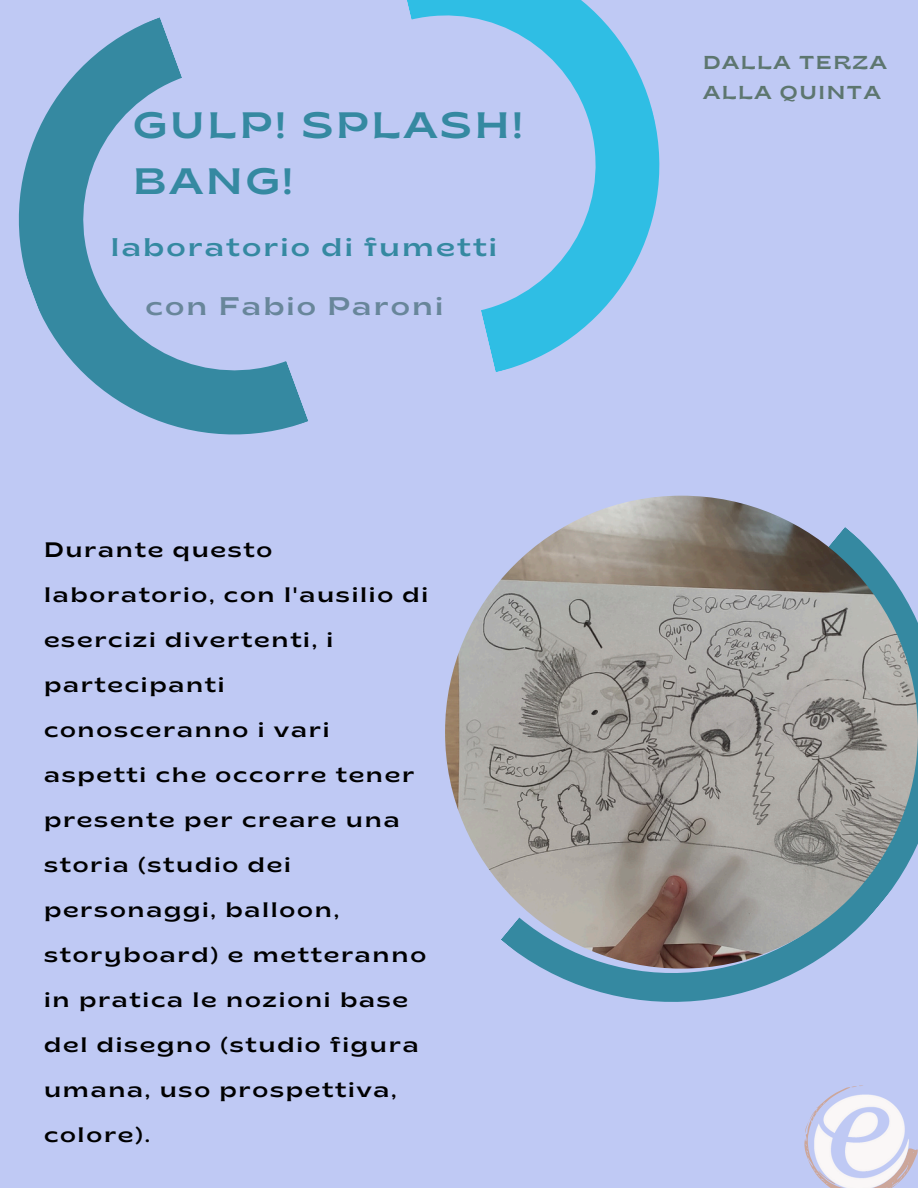
<style>
.page{position:relative;width:918px;height:1188px;background:#bfc9f4}
.page>*{position:absolute;margin:0;border:0;box-sizing:border-box;transform-origin:0 0}
.t1{font:semi-expanded 36.6px/56.2px "Brice";letter-spacing:.085em;color:#3589a1}
.t2{font:semi-expanded 25.5px "Brice";letter-spacing:.085em;color:#3589a1}
.t3{font:semi-expanded 25.5px "Brice";letter-spacing:.085em;color:#68869a}
.t4{font:semi-expanded 21px/45px "Brice";letter-spacing:.085em;color:#000}
.t5{font:semi-expanded 18.75px "Brice";letter-spacing:.085em;color:#5d766f}
</style>
<div class="page">
<svg style="left:407px;top:0;width:253px;height:372px"></svg>
<svg style="left:18px;top:17px;width:290px;height:418px"></svg>
<svg style="left:501px;top:527px;width:417px;height:475px"></svg>
<img style="left:804px;top:1085px;width:114px;height:103px">
<img style="left:445px;top:496px;width:473px;height:473px;border-radius:50%">
<p class="t1" style="left:133px;top:101px;width:391px">GULP! SPLASH!<br>BANG!</p>
<h2 class="t2" style="left:111px;top:237px;width:387px">laboratorio di fumetti</h2>
<p class="t3" style="left:146px;top:296px;width:299px">con Fabio Paroni</p>
<p class="t4" style="left:44px;top:530px;width:386px">Durante questo laboratorio, con l'ausilio di esercizi divertenti, i partecipanti conosceranno i vari aspetti che occorre tener presente per creare una storia (studio dei personaggi, balloon, storyboard) e metteranno in pratica le nozioni base del disegno (studio figura umana, uso prospettiva, colore).</p>
<p class="t5" style="left:703px;top:55px;width:185px">DALLA TERZA</p>
<h3 class="t5" style="left:703px;top:85px;width:179px">ALLA QUINTA</h3>
</div>
